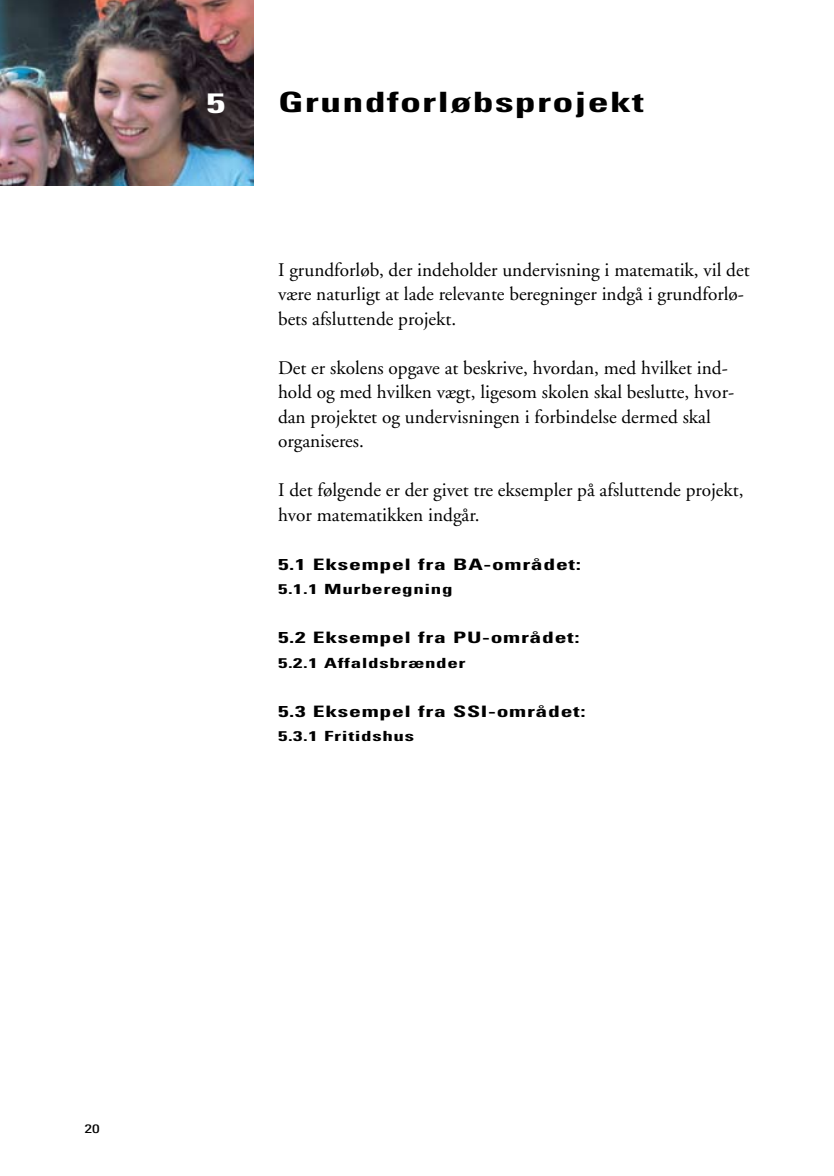
<style>
.page{position:relative;width:834px;height:1176px;background:#fff}
.page>*{position:absolute;margin:0;border:0;box-sizing:border-box;transform-origin:0 0}
.t1{font:700 condensed 28px "Univers";letter-spacing:.03em;color:#000;scale:1.5 1}
.t2{font:700 condensed 28px "Univers";color:#fff;scale:1.5 1}
.t3{font:19.25px/24.5px "Adobe Garamond";color:#000}
.t4{font:700 condensed 15.75px "Univers";letter-spacing:.03em;color:#000;scale:1.5 1}
.t5{font:700 condensed 14px "Univers";letter-spacing:.03em;color:#000;scale:1.5 1}
.t6{font:condensed 12.25px "Univers";color:#000;scale:1.4 1}
</style>
<div class="page">
<img style="left:0;top:0;width:253px;height:186px">
<h1 class="t2" style="left:206px;top:86px;width:14px">5</h1>
<h1 class="t1" style="left:278px;top:84px;width:245px">Grundforløbsprojekt</h1>
<p class="t3" style="left:278px;top:258px;width:473px">I grundforløb, der indeholder undervisning i matematik, vil det være naturligt at lade relevante beregninger indgå i grundforlø&shy;bets afsluttende projekt.</p>
<p class="t3" style="left:278px;top:356px;width:457px">Det er skolens opgave at beskrive, hvordan, med hvilket ind&shy;hold og med hvilken vægt, ligesom skolen skal beslutte, hvor&shy;dan projektet og undervisningen i forbindelse dermed skal organiseres.</p>
<p class="t3" style="left:278px;top:478px;width:467px">I det følgende er der givet tre eksempler på afsluttende projekt, hvor matematikken indgår.</p>
<p class="t4" style="left:278px;top:554px;width:203px">5.1 Eksempel fra BA-området:</p>
<p class="t5" style="left:278px;top:580px;width:118px">5.1.1 Murberegning</p>
<p class="t4" style="left:278px;top:628px;width:203px">5.2 Eksempel fra PU-området:</p>
<p class="t5" style="left:278px;top:654px;width:126px">5.2.1 Affaldsbrænder</p>
<p class="t4" style="left:278px;top:701px;width:206px">5.3 Eksempel fra SSI-området:</p>
<p class="t5" style="left:278px;top:727px;width:92px">5.3.1 Fritidshus</p>
<p class="t6" style="left:84px;top:1121px;width:12px">20</p>
</div>
